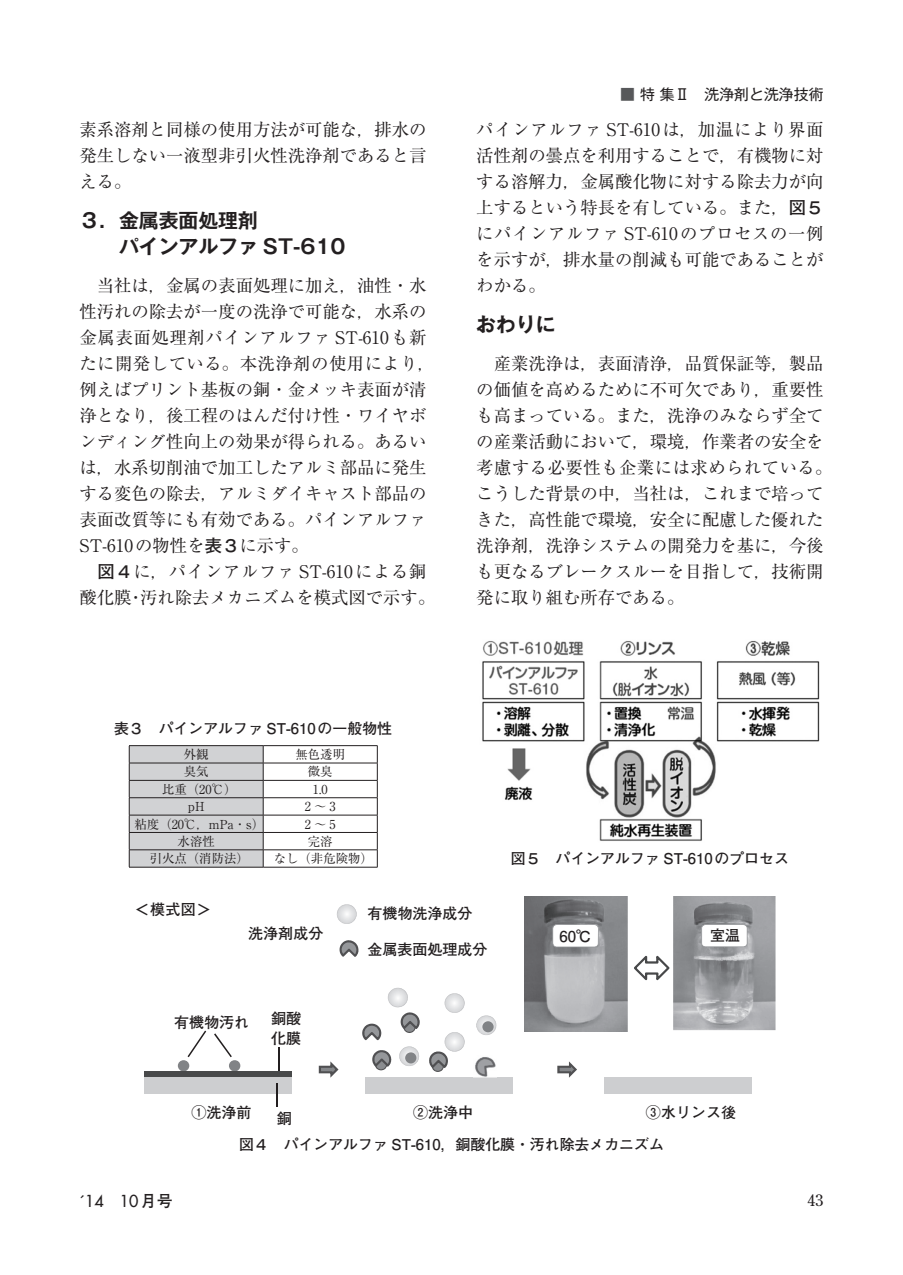
<style>
.page{position:relative;width:903px;height:1275px;background:#fff}
.page>*{position:absolute;margin:0;border:0;box-sizing:border-box;transform-origin:0 0}
.見出し{font:700 19.78px "Gothic MB101 Pro De";color:#231f20}
.参考文献本文{font:17.32px/26.1px "Ryumin Pro";color:#231f20;text-align:justify}
.t1{font:500 16.1px "Futura Std";color:#231f20}
.t2{font:16.1px "Century Old Style Std";color:#231f20}
.t3{font:700 15.05px/19.8px "Futo Go B101 Pro";color:#231f20}
.キャプション{font:700 14.88px "Futo Go B101 Pro";color:#231f20}
.t4{font:14.88px "Gothic MB101 Pro";color:#231f20}
.t5{font:12.42px "Ryumin Pro";color:#231f20}
.s1{font-family:"Futo Go B101 Pro";font-weight:700}
.s2{color:#57585a}
</style>
<div class="page">
<hr style="left:129px;top:745px;width:134px;height:1px;background:#231f20">
<hr style="left:263px;top:745px;width:115px;height:1px;background:#231f20">
<hr style="left:263px;top:763px;width:115px;height:1px;background:#231f20">
<hr style="left:263px;top:780px;width:115px;height:1px;background:#231f20">
<hr style="left:263px;top:797px;width:115px;height:1px;background:#231f20">
<hr style="left:263px;top:815px;width:115px;height:1px;background:#231f20">
<hr style="left:263px;top:832px;width:115px;height:1px;background:#231f20">
<hr style="left:263px;top:849px;width:115px;height:1px;background:#231f20">
<svg style="left:129px;top:746px;width:135px;height:121px;background:#c5c6c8"></svg>
<svg style="left:377px;top:746px;width:1px;height:121px"></svg>
<hr style="left:129px;top:867px;width:134px;height:1px;background:#231f20">
<hr style="left:263px;top:867px;width:115px;height:1px;background:#231f20">
<img style="left:524px;top:897px;width:252px;height:135px">
<div style="left:144px;top:1077px;width:147px;height:16px;background:#cdced0"></div>
<div style="left:178px;top:1060px;width:11px;height:11px;background:#818386;border-radius:50%"></div>
<div style="left:229px;top:1060px;width:11px;height:11px;background:#818386;border-radius:50%"></div>
<svg style="left:188px;top:1031px;width:18px;height:26px"></svg>
<svg style="left:214px;top:1033px;width:18px;height:24px"></svg>
<div style="left:365px;top:1077px;width:148px;height:16px;background:#cdced0"></div>
<div style="left:604px;top:1077px;width:147px;height:16px;background:#cdced0"></div>
<hr style="left:278px;top:1047px;width:2px;height:27px;background:#231f20">
<svg style="left:319px;top:1061px;width:19px;height:17px"></svg>
<svg style="left:557px;top:1061px;width:20px;height:17px"></svg>
<div style="left:144px;top:1071px;width:147px;height:6px;background:#48494a"></div>
<img style="left:475px;top:1057px;width:21px;height:20px">
<svg style="left:340px;top:940px;width:18px;height:17px"></svg>
<svg style="left:362px;top:1024px;width:19px;height:16px"></svg>
<svg style="left:399px;top:1046px;width:20px;height:20px"></svg>
<div style="left:405px;top:1052px;width:11px;height:11px;background:#818386;border-radius:50%"></div>
<svg style="left:445px;top:993px;width:20px;height:20px"></svg>
<svg style="left:476px;top:1015px;width:20px;height:20px"></svg>
<div style="left:482px;top:1021px;width:12px;height:11px;background:#818386;border-radius:50%"></div>
<svg style="left:372px;top:1050px;width:19px;height:20px"></svg>
<svg style="left:388px;top:988px;width:32px;height:45px"></svg>
<svg style="left:429px;top:1032px;width:36px;height:40px"></svg>
<svg style="left:337px;top:904px;width:20px;height:20px"></svg>
<hr style="left:276px;top:1083px;width:2px;height:24px;background:#231f20">
<svg style="left:634px;top:956px;width:35px;height:24px"></svg>
<svg style="left:701px;top:924px;width:46px;height:23px"></svg>
<svg style="left:552px;top:924px;width:47px;height:23px"></svg>
<img style="left:482px;top:641px;width:338px;height:200px">
<p class="参考文献本文" style="left:79px;top:115px;width:349px">素系溶剤と同様の使用方法が可能な，排水の発生しない一液型非引火性洗浄剤であると言える。</p>
<p class="見出し" style="left:79px;top:204px;width:180px">３．金属表面処理剤</p>
<p class="見出し" style="left:79px;top:230px;width:268px">　　パインアルファ ST-610</p>
<p class="参考文献本文" style="left:79px;top:271px;width:357px;text-align:left">　当社は，金属の表面処理に加え，油性・水性汚れの除去が一度の洗浄で可能な，水系の金属表面処理剤パインアルファ ST-610も新たに開発している。本洗浄剤の使用により，例えばプリント基板の銅・金メッキ表面が清浄となり，後工程のはんだ付け性・ワイヤボンディング性向上の効果が得られる。あるいは，水系切削油で加工したアルミ部品に発生する変色の除去，アルミダイキャスト部品の表面改質等にも有効である。パインアルファ<br>ST-610の物性を<span class="s1">表３</span>に示す。</p>
<p class="参考文献本文" style="left:79px;top:558px;width:357px;text-align:center"><span class="s1">図４</span>に，パインアルファ ST-610による銅<br>酸化膜・汚れ除去メカニズムを模式図で示す。</p>
<p class="キャプション" style="left:114px;top:716px;width:279px">表３　パインアルファ ST-610の一般物性</p>
<p class="t5" style="left:184px;top:745px;width:26px">外観</p>
<p class="t5" style="left:295px;top:745px;width:51px">無色透明</p>
<p class="t5" style="left:184px;top:762px;width:26px">臭気</p>
<p class="t5" style="left:308px;top:762px;width:26px">微臭</p>
<p class="t5" style="left:162px;top:779px;width:76px">比重（20℃）</p>
<p class="t5" style="left:313px;top:779px;width:16px">1.0</p>
<p class="t5" style="left:188px;top:797px;width:18px">pH</p>
<p class="t5" style="left:305px;top:797px;width:33px">2～3</p>
<p class="t5" style="left:135px;top:814px;width:131px">粘度（20℃，mPa・s）</p>
<p class="t5" style="left:305px;top:814px;width:33px">2～5</p>
<p class="t5" style="left:178px;top:831px;width:39px">水溶性</p>
<p class="t5" style="left:308px;top:831px;width:26px">完溶</p>
<p class="t5" style="left:150px;top:849px;width:101px">引火点（消防法）</p>
<p class="t5" style="left:274px;top:849px;width:101px">なし（非危険物）</p>
<p class="t4" style="left:620px;top:82px;width:205px"><span class="s2">■</span> 特 集Ⅱ　洗浄剤と洗浄技術</p>
<p class="参考文献本文" style="left:476px;top:115px;width:349px">パインアルファ ST-610は，加温により界面活性剤の曇点を利用することで，有機物に対する溶解力，金属酸化物に対する除去力が向上するという特長を有している。また，<span class="s1">図５</span>にパインアルファ ST-610のプロセスの一例を示すが，排水量の削減も可能であることがわかる。</p>
<p class="見出し" style="left:476px;top:308px;width:81px">おわりに</p>
<p class="参考文献本文" style="left:476px;top:349px;width:357px;text-align:left">　産業洗浄は，表面清浄，品質保証等，製品の価値を高めるために不可欠であり，重要性も高まっている。また，洗浄のみならず全ての産業活動において，環境，作業者の安全を考慮する必要性も企業には求められている。こうした背景の中，当社は，これまで培ってきた，高性能で環境，安全に配慮した優れた洗浄剤，洗浄システムの開発力を基に，今後も更なるブレークスルーを目指して，技術開発に取り組む所存である。</p>
<p class="キャプション" style="left:511px;top:846px;width:279px">図５　パインアルファ ST-610のプロセス</p>
<p class="t3" style="left:135px;top:897px;width:78px">＜模式図＞</p>
<p class="t3" style="left:248px;top:921px;width:77px">洗浄剤成分</p>
<p class="t3" style="left:174px;top:1010px;width:77px">有機物汚れ</p>
<p class="t3" style="left:271px;top:1006px;width:32px">銅酸化膜</p>
<p class="t3" style="left:368px;top:902px;width:107px">有機物洗浄成分</p>
<p class="t3" style="left:368px;top:937px;width:122px">金属表面処理成分</p>
<p class="t3" style="left:559px;top:924px;width:33px">60℃</p>
<p class="t3" style="left:710px;top:924px;width:32px">室温</p>
<p class="t3" style="left:192px;top:1101px;width:62px">①洗浄前</p>
<p class="t3" style="left:413px;top:1101px;width:62px">②洗浄中</p>
<p class="t3" style="left:646px;top:1101px;width:92px">③水リンス後</p>
<p class="t3" style="left:277px;top:1106px;width:17px">銅</p>
<p class="キャプション" style="left:239px;top:1133px;width:426px">図４　パインアルファ ST-610，銅酸化膜・汚れ除去メカニズム</p>
<p class="t1" style="left:79px;top:1190px;width:95px">´14 10<span class="s1">月号</span></p>
<p class="t2" style="left:807px;top:1189px;width:18px">43</p>
</div>
